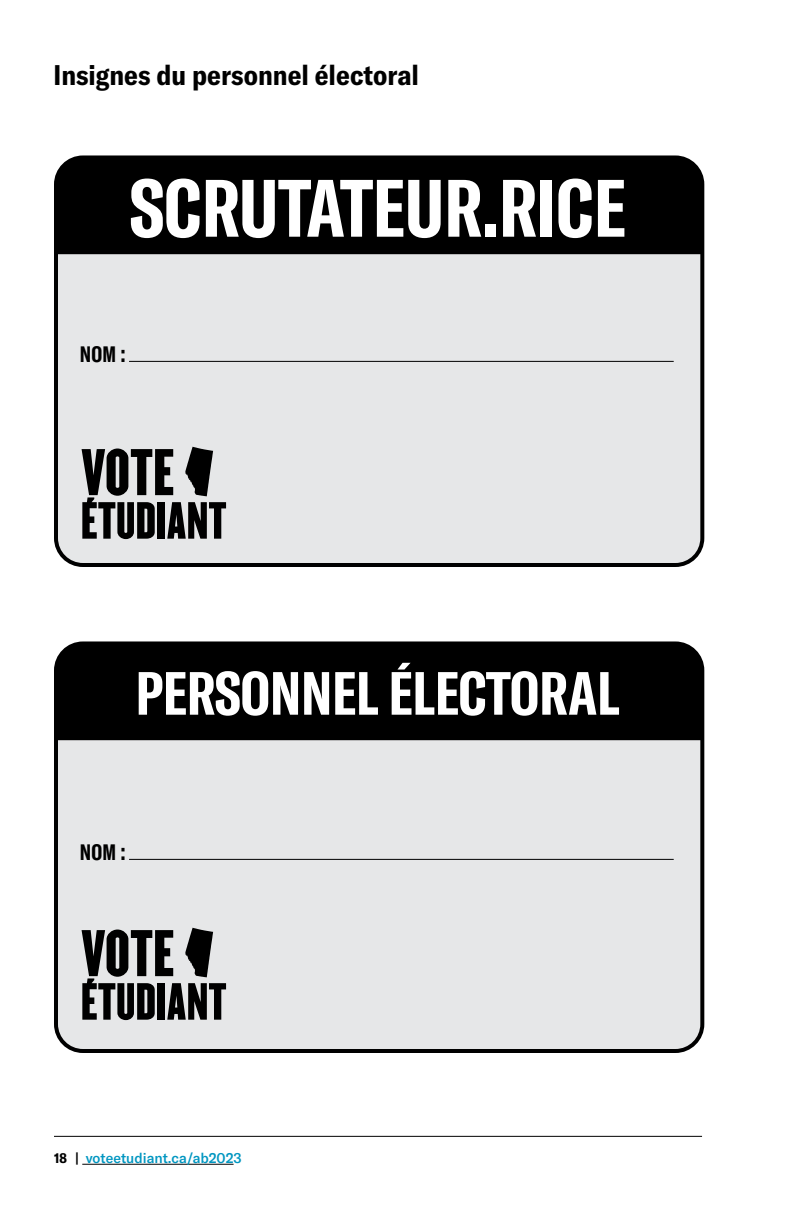
<style>
.page{position:relative;width:792px;height:1224px;background:#fff}
.page>*{position:absolute;margin:0;border:0;box-sizing:border-box;transform-origin:0 0}
.t1{font:700 extra-condensed 80px "GT America";color:#fff}
.t2{font:700 extra-condensed 60px "GT America";color:#fff}
.t3{font:700 condensed 28px "GT America";color:#000}
.t4{font:700 extra-condensed 22px "GT America";letter-spacing:.015em;color:#000}
.t5{font:500 14px "GT America";color:#0096c1}
.s1{font-weight:700;font-stretch:condensed;color:#000}
</style>
<div class="page">
<hr style="left:82px;top:1164px;width:152px;height:1px;background:#000">
<hr style="left:54px;top:1136px;width:648px;height:1px;background:#000">
<div style="left:56px;top:643px;width:646px;height:408px;background:#e6e7e8;border-radius:27px"></div>
<div style="left:54px;top:641px;width:650px;height:412px;border:4px solid #000;border-radius:27px"></div>
<hr style="left:129px;top:859px;width:545px;height:1px;background:#000">
<div style="left:56px;top:643px;width:647px;height:97px;background:#000"></div>
<div style="left:56px;top:157px;width:646px;height:408px;background:#e6e7e8;border-radius:27px"></div>
<div style="left:54px;top:155px;width:650px;height:412px;border:4px solid #000;border-radius:27px"></div>
<hr style="left:129px;top:361px;width:545px;height:1px;background:#000">
<div style="left:56px;top:157px;width:647px;height:97px;background:#000"></div>
<svg style="left:82px;top:447px;width:144px;height:92px"></svg>
<svg style="left:82px;top:928px;width:144px;height:92px"></svg>
<p class="t3" style="left:54px;top:58px;width:367px">Insignes du personnel électoral</p>
<h1 class="t1" style="left:130px;top:160px;width:498px">SCRUTATEUR.RICE</h1>
<p class="t4" style="left:80px;top:341px;width:47px">NOM :</p>
<h2 class="t2" style="left:136px;top:657px;width:486px">PERSONNEL ÉLECTORAL</h2>
<p class="t4" style="left:80px;top:839px;width:47px">NOM :</p>
<p class="t5" style="left:54px;top:1150px;width:189px"><span class="s1">18 |</span> voteetudiant.ca/ab2023</p>
</div>
